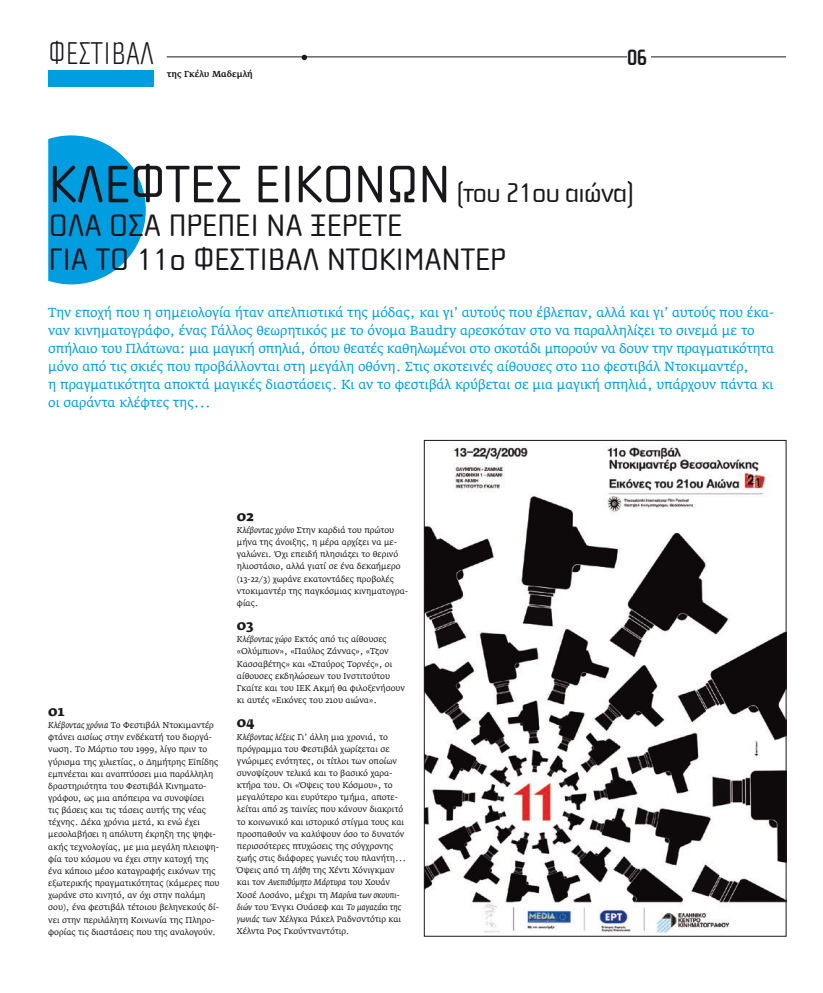
<style>
.page{position:relative;width:823px;height:993px;background:#fff}
.page>*{position:absolute;margin:0;border:0;box-sizing:border-box;transform-origin:0 0}
.t1{font:54px "Cholla Wide OS Gr";color:#1a171c}
.t2{font:100 32.5px "Cholla Sans Gr";color:#1a171c}
.t3{font:32px/33.6px "Cholla Wide SC Gr";color:#1a171c}
.t4{font:700 22.9px "Cholla Sans Gr";color:#1a171c}
.t5{font:700 14px "Fedra Serif AGR";color:#1a171c}
.t6{font:13px/18px "Fedra Serif AGR";letter-spacing:-.005em;color:#009ee0}
.t7{font:500 8.6px "Fedra Serif AGR";color:#1a171c}
.t8{font:8.3px/12.1px "Fedra Serif AGR";color:#1a171c}
.s1{font-size:28px}
.s2{font-family:"Cholla Wide SC Gr";font-size:28px}
.s3{font-style:italic}
</style>
<div class="page">
<div style="left:48px;top:70px;width:106px;height:16px;background:#009ee0"></div>
<hr style="left:167px;top:57px;width:618px;height:1px;background:#1a171c">
<div style="left:626px;top:48px;width:24px;height:19px;background:#fff"></div>
<svg style="left:301px;top:55px;width:6px;height:5px"></svg>
<svg style="left:48px;top:135px;width:98px;height:149px"></svg>
<img style="left:426px;top:446px;width:357px;height:487px">
<h2 class="t2" style="left:48px;top:35px;width:107px">ΦΕΣΤΙΒΑΛ</h2>
<p class="t7" style="left:167px;top:69px;width:88px">της Γκέλυ Μαδεμλή</p>
<h3 class="t4" style="left:626px;top:45px;width:22px">06</h3>
<h1 class="t1" style="left:49px;top:154px;width:587px">ΚΛΕΦΤΕΣ ΕΙΚΟΝΩΝ <span class="s1">(του</span> <span class="s2">21</span><span class="s1">ου αιώνα)</span></h1>
<h3 class="t3" style="left:49px;top:209px;width:458px">ΟΛΑ ΟΣΑ ΠΡΕΠΕΙ ΝΑ ΞΕΡΕΤΕ<br>ΓΙΑ ΤΟ 11ο ΦΕΣΤΙΒΑΛ ΝΤΟΚΙΜΑΝΤΕΡ</h3>
<p class="t6" style="left:48px;top:304px;width:727px">Την εποχή που η σημειολογία ήταν απελπιστικά της μόδας, και γι’ αυτούς που έβλεπαν, αλλά και γι’ αυτούς που έκα&shy;ναν κινηματογράφο, ένας Γάλλος θεωρητικός με το όνομα Baudry αρεσκόταν στο να παραλληλίζει το σινεμά με το σπήλαιο του Πλάτωνα: μια μαγική σπηλιά, όπου θεατές καθηλωμένοι στο σκοτάδι μπορούν να δουν την πραγματικότητα μόνο από τις σκιές που προβάλλονται στη μεγάλη οθόνη. Στις σκοτεινές αίθουσες στο 11ο φεστιβάλ Ντοκιμαντέρ,<br>η πραγματικότητα αποκτά μαγικές διαστάσεις. Κι αν το φεστιβάλ κρύβεται σε μια μαγική σπηλιά, υπάρχουν πάντα κι οι σαράντα κλέφτες της...</p>
<h3 class="t5" style="left:48px;top:702px;width:18px">01</h3>
<p class="t8" style="left:48px;top:719px;width:173px"><span class="s3">Κλέβοντας χρόνια</span> Το Φεστιβάλ Ντοκιμαντέρ φτάνει αισίως στην ενδέκατή του διοργά&shy;νωση. Το Μάρτιο του 1999, λίγο πριν το γύρισμα της χιλιετίας, ο Δημήτρης Εϊπίδης εμπνέεται και αναπτύσσει μια παράλληλη δραστηριότητα του Φεστιβάλ Κινηματο&shy;γράφου, ως μια απόπειρα να συνοψίσει<br>τις βάσεις και τις τάσεις αυτής της νέας τέχνης. Δέκα χρόνια μετά, κι ενώ έχει μεσολαβήσει η απόλυτη έκρηξη της ψηφι&shy;ακής τεχνολογίας, με μια μεγάλη πλειοψη&shy;φία του κόσμου να έχει στην κατοχή της ένα κάποιο μέσο καταγραφής εικόνων της εξωτερικής πραγματικότητας (κάμερες που χωράνε στο κινητό, αν όχι στην παλάμη σου), ένα φεστιβάλ τέτοιου βεληνεκούς δί&shy;νει στην περιλάλητη Κοινωνία της Πληρο&shy;φορίας τις διαστάσεις που της αναλογούν.</p>
<h3 class="t5" style="left:237px;top:507px;width:18px">02</h3>
<p class="t8" style="left:237px;top:524px;width:172px"><span class="s3">Κλέβοντας χρόνο</span> Στην καρδιά του πρώτου μήνα της άνοιξης, η μέρα αρχίζει να με&shy;γαλώνει. Όχι επειδή πλησιάζει το θερινό ηλιοστάσιο, αλλά γιατί σε ένα δεκαήμερο (13-22/3) χωράνε εκατοντάδες προβολές ντοκιμαντέρ της παγκόσμιας κινηματογρα&shy;φίας.</p>
<h3 class="t5" style="left:237px;top:616px;width:18px">03</h3>
<p class="t8" style="left:237px;top:633px;width:170px"><span class="s3">Κλέβοντας χώρο</span> Εκτός από τις αίθουσες «Ολύμπιον», «Παύλος Ζάννας», «Τζον Κασσαβέτης» και «Σταύρος Τορνές», οι αίθουσες εκδηλώσεων του Ινστιτούτου Γκαίτε και του ΙΕΚ Ακμή θα φιλοξενήσουν κι αυτές «Εικόνες του 21ου αιώνα».</p>
<h3 class="t5" style="left:237px;top:713px;width:19px">04</h3>
<p class="t8" style="left:237px;top:730px;width:170px"><span class="s3">Κλέβοντας λέξεις</span> Γι’ άλλη μια χρονιά, το πρόγραμμα του Φεστιβάλ χωρίζεται σε γνώριμες ενότητες, οι τίτλοι των οποίων συνοψίζουν τελικά και το βασικό χαρα&shy;κτήρα του. Οι «Όψεις του Κόσμου», το μεγαλύτερο και ευρύτερο τμήμα, αποτε&shy;λείται από 25 ταινίες που κάνουν διακριτό το κοινωνικό και ιστορικό στίγμα τους και προσπαθούν να καλύψουν όσο το δυνατόν περισσότερες πτυχώσεις της σύγχρονης ζωής στις διάφορες γωνιές του πλανήτη...<br>Όψεις από τη <span class="s3">Λήθη</span> της Χέντι Χόνιγκμαν και τον <span class="s3">Ανεπιθύμητο Μάρτυρα</span> του Χουάν Χοσέ Λοσάνο, μέχρι τη <span class="s3">Μαρίνα των σκουπι&shy;διών</span> του Ένγκι Ουάσεφ και <span class="s3">Το μαγαζάκι της γωνιάς</span> των Χέλγκα Ράκελ Ραδνσντότιρ και Χέλντα Ρος Γκούντναντότιρ.</p>
</div>
